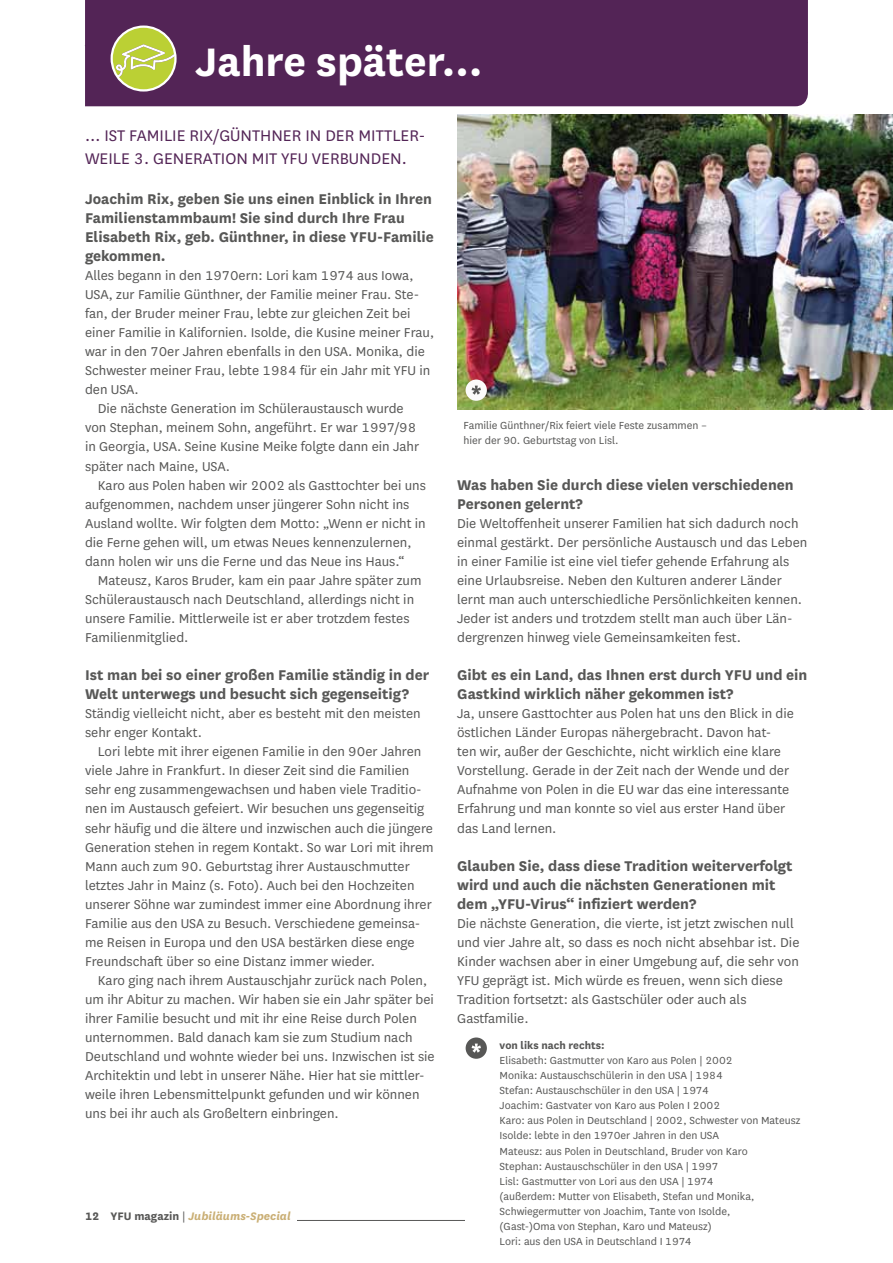
<style>
.page{position:relative;width:893px;height:1263px;background:#fff}
.page>*{position:absolute;margin:0;border:0;box-sizing:border-box;transform-origin:0 0}
.t1{font:700 46.5px "National";color:#fff}
.t2{font:18px "National";color:#532456}
.t3{font:700 16.5px/19px "National";color:#575756}
.t4{font:15px/19px "National";color:#575756}
.t5{font:italic 700 12.75px "National";color:#caaf75}
.t6{font:12px/15px "National";color:#575756}
.t7{font:700 12px "National";color:#575756}
.s1{font-style:normal;color:#575756}
.s2{font-weight:400;font-style:normal;color:#575756}
</style>
<div class="page">
<hr style="left:85px;top:1220px;width:723px;height:1px;background:#575756">
<div style="left:85px;top:1211px;width:26px;height:13px;background:#fff"></div>
<div style="left:111px;top:1211px;width:186px;height:13px;background:#fff"></div>
<div style="left:85px;top:0;width:723px;height:106px;background:#532456"></div>
<svg style="left:112px;top:27px;width:63px;height:63px;background:#b4b95d"></svg>
<div style="left:111px;top:26px;width:66px;height:66px;border:2px solid #fff;border-radius:50%"></div>
<img style="left:457px;top:115px;width:436px;height:294px">
<div style="left:466px;top:379px;width:21px;height:22px;background:#fbfafa;border-radius:50%"></div>
<svg style="left:471px;top:386px;width:10px;height:9px"></svg>
<div style="left:466px;top:1037px;width:427px;height:206px;background:#fff"></div>
<div style="left:466px;top:1037px;width:21px;height:22px;background:#575756;border-radius:50%"></div>
<svg style="left:471px;top:1043px;width:10px;height:10px"></svg>
<h1 class="t1" style="left:136px;top:29px;width:348px">Jahre später…</h1>
<p class="t2" style="left:85px;top:124px;width:82px">… ist Familie</p>
<p class="t2" style="left:189px;top:124px;width:62px">Rix/Günthner</p>
<p class="t2" style="left:305px;top:124px;width:30px">in der</p>
<p class="t2" style="left:358px;top:124px;width:22px">mittler</p>
<p class="t2" style="left:419px;top:124px;width:8px">-</p>
<p class="t2" style="left:85px;top:146px;width:10px">weile</p>
<p class="t2" style="left:134px;top:146px;width:41px">3. Generation</p>
<p class="t2" style="left:252px;top:146px;width:71px">mit YFU verbunden</p>
<p class="t2" style="left:402px;top:146px;width:7px">.</p>
<p class="t3" style="left:85px;top:188px;width:350px">Joachim Rix, geben Sie uns einen Einblick in Ihren Familienstammbaum! Sie sind durch Ihre Frau Elisabeth Rix, geb. Günthner, in diese YFU-Familie gekommen.</p>
<p class="t4" style="left:85px;top:265px;width:330px">Alles begann in den 1970ern: Lori kam 1974 aus Iowa,</p>
<p class="t4" style="left:85px;top:284px;width:336px">USA, zur Familie Günthner, der Familie meiner Frau. Ste-</p>
<p class="t4" style="left:85px;top:303px;width:327px">fan, der Bruder meiner Frau, lebte zur gleichen Zeit bei</p>
<p class="t4" style="left:85px;top:322px;width:351px">einer Familie in Kalifornien. Isolde, die Kusine meiner Frau,</p>
<p class="t4" style="left:85px;top:341px;width:341px">war in den 70er Jahren ebenfalls in den USA. Monika, die</p>
<p class="t4" style="left:85px;top:360px;width:347px">Schwester meiner Frau, lebte 1984 für ein Jahr mit YFU in</p>
<p class="t4" style="left:85px;top:379px;width:55px">den USA.</p>
<p class="t4" style="left:98px;top:399px;width:307px">Die nächste Generation im Schüleraustausch wurde</p>
<p class="t4" style="left:85px;top:418px;width:333px">von Stephan, meinem Sohn, angeführt. Er war 1997/98</p>
<p class="t4" style="left:85px;top:437px;width:336px">in Georgia, USA. Seine Kusine Meike folgte dann ein Jahr</p>
<p class="t4" style="left:85px;top:456px;width:147px">später nach Maine, USA.</p>
<p class="t4" style="left:98px;top:475px;width:330px">Karo aus Polen haben wir 2002 als Gasttochter bei uns</p>
<p class="t4" style="left:85px;top:494px;width:326px">aufgenommen, nachdem unser jüngerer Sohn nicht ins</p>
<p class="t4" style="left:85px;top:513px;width:342px">Ausland wollte. Wir folgten dem Motto: „Wenn er nicht in</p>
<p class="t4" style="left:85px;top:532px;width:328px">die Ferne gehen will, um etwas Neues kennenzulernen,</p>
<p class="t4" style="left:85px;top:551px;width:321px">dann holen wir uns die Ferne und das Neue ins Haus.“</p>
<p class="t4" style="left:98px;top:570px;width:325px">Mateusz, Karos Bruder, kam ein paar Jahre später zum</p>
<p class="t4" style="left:85px;top:589px;width:331px">Schüleraustausch nach Deutschland, allerdings nicht in</p>
<p class="t4" style="left:85px;top:608px;width:326px">unsere Familie. M ittlerweile ist er aber trotzdem festes</p>
<p class="t4" style="left:85px;top:627px;width:105px">Familienmitglied.</p>
<p class="t3" style="left:85px;top:664px;width:346px">Ist man bei so einer großen Familie ständig in der<br>Welt unterwegs und besucht sich gegenseitig?</p>
<p class="t4" style="left:85px;top:703px;width:337px">Ständig vielleicht nicht, aber es besteht mit den meisten sehr enger Kontakt.</p>
<p class="t4" style="left:85px;top:741px;width:350px;text-indent:13px">Lori lebte mit ihrer eigenen Familie in den 90er Jahren viele Jahre in Frankfurt. In dieser Zeit sind die Familien sehr eng zusammengewachsen und haben viele Traditio&shy;nen im Austausch gefeiert. Wir besuchen uns gegenseitig sehr häufig und die ältere und inzwischen auch die jüngere Generation stehen in regem Kontakt. So war Lori mit ihrem Mann auch zum 90. Geburtstag ihrer Austauschmutter letztes Jahr in M ainz (s. Foto). Auch bei den Hochzeiten unserer Söhne war zumindest immer eine Abordnung ihrer Familie aus den USA zu Besuch. Verschiedene gemeinsa&shy;me Reisen in Europa und den USA bestärken diese enge Freundschaft über so eine Distanz immer wieder.</p>
<p class="t4" style="left:85px;top:970px;width:351px;text-indent:13px">Karo ging nach ihrem Austauschjahr zurück nach Polen, um ihr Abitur zu machen. Wir haben sie ein Jahr später bei ihrer Familie besucht und mit ihr eine Reise durch Polen unternommen. Bald danach kam sie zum Studium nach Deutschland und wohnte wieder bei uns. Inzwischen ist sie Architektin und lebt in unserer Nähe. Hier hat sie mittler&shy;weile ihren Lebensmittelpunkt gefunden und wir können uns bei ihr auch als Großeltern einbringen.</p>
<p class="t5" style="left:85px;top:1208px;width:207px"><span class="s1">12 YFU magazin</span> <span class="s2">|</span> Jubiläums-Special</p>
<p class="t6" style="left:463px;top:417px;width:245px">Familie Günthner/Rix feiert viele Feste zusammen – hier der 90. Geburtstag von Lisl.</p>
<p class="t3" style="left:457px;top:474px;width:338px">Was haben Sie durch diese vielen verschiedenen<br>Personen gelernt?</p>
<p class="t4" style="left:457px;top:513px;width:352px">Die Weltoffenheit unserer Familien hat sich dadurch noch einmal gestärkt. Der persönliche Austausch und das Leben in einer Familie ist eine viel tiefer gehende Erfahrung als eine Urlaubsreise. Neben den Kulturen anderer Länder lernt man auch unterschiedliche Persönlichkeiten kennen.<br>Jeder ist anders und trotzdem stellt man auch über Län&shy;dergrenzen hinweg viele Gemeinsamkeiten fest.</p>
<p class="t3" style="left:457px;top:664px;width:352px">Gibt es ein Land, das Ihnen erst durch YFU und ein<br>Gastkind wirklich näher gekommen ist?</p>
<p class="t4" style="left:457px;top:703px;width:338px">Ja, unsere Gasttochter aus Polen hat uns den Blick in die östlichen Länder Europas nähergebracht. Davon hat&shy;ten wir, außer der Geschichte, nicht wirklich eine klare Vorstellung. Gerade in der Zeit nach der Wende und der Aufnahme von Polen in die EU war das eine interessante Erfahrung und man konnte so viel aus erster Hand über das Land lernen.</p>
<p class="t3" style="left:457px;top:855px;width:337px">Glauben Sie, dass diese Tradition weiterverfolgt wird und auch die nächsten Generationen mit dem „YFU-Virus“ infiziert werden?</p>
<p class="t4" style="left:457px;top:913px;width:344px">Die nächste Generation, die vierte, ist jetzt zwischen null und vier Jahre alt, so dass es noch nicht absehbar ist. Die Kinder wachsen aber in einer Umgebung auf, die sehr von YFU geprägt ist. M ich würde es freuen, wenn sich diese Tradition fortsetzt: als Gastschüler oder auch als Gastfamilie.</p>
<p class="t7" style="left:500px;top:1037px;width:106px">von liks nach rechts:</p>
<p class="t6" style="left:500px;top:1053px;width:302px">Elisabeth: Gastmutter von Karo aus Polen | 2002<br>Monika: Austauschschülerin in den USA | 1984<br>Stefan: Austauschschüler in den USA | 1974<br>Joachim: Gastvater von Karo aus Polen I 2002<br>Karo: aus Polen in Deutschland | 2002, Schwester von Mateusz Isolde: lebte in den 1970er Jahren in den USA<br>Mateusz: aus Polen in Deutschland, Bruder von Karo<br>Stephan: Austauschschüler in den USA | 1997<br>Lisl: Gastmutter von Lori aus den USA | 1974<br>(außerdem: M utter von Elisabeth, Stefan und M onika, Schwiegermutter von Joachim, Tante von Isolde,<br>(Gast-)Oma von Stephan, Karo und Mateusz)<br>Lori: aus den USA in Deutschland I 1974</p>
</div>
